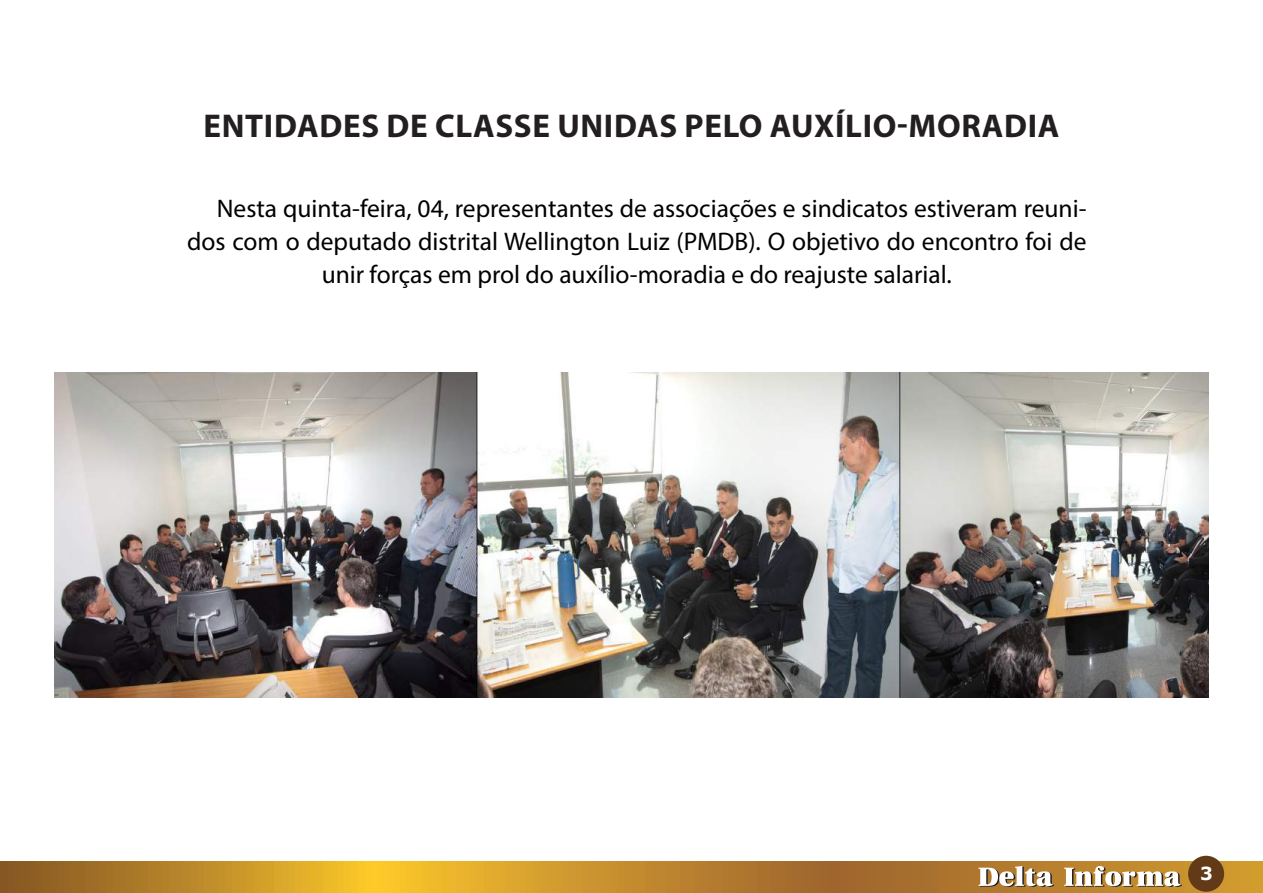
<style>
.page{position:relative;width:1263px;height:893px;background:#fff}
.page>*{position:absolute;margin:0;border:0;box-sizing:border-box;transform-origin:0 0}
.t1{font:700 33px "Myriad Pro";letter-spacing:.02em;color:#231f20}
.t2{font:25.5px "Myriad Pro";color:#000001}
.t3{font:700 18px "Verdana";color:#fff}
</style>
<div class="page">
<svg style="left:0;top:861px;width:1263px;height:32px;background:#c08a2b"></svg>
<svg style="left:978px;top:866px;width:76px;height:21px"></svg>
<svg style="left:1064px;top:866px;width:118px;height:21px"></svg>
<div style="left:1188px;top:856px;width:36px;height:36px;background:#633a18;border-radius:50%"></div>
<img style="left:54px;top:372px;width:1155px;height:325px">
<p class="t1" style="left:203px;top:105px;width:857px">ENTIDADES DE CLASSE UNIDAS PELO AUXÍLIO-MORADIA</p>
<p class="t2" style="left:217px;top:193px;width:871px">Nesta quinta-feira, 04, representantes de associações e sindicatos estiveram reuni-</p>
<p class="t2" style="left:187px;top:226px;width:901px">dos com o deputado distrital Wellington Luiz (PMDB). O objetivo do encontro foi de</p>
<p class="t2" style="left:322px;top:259px;width:632px">unir forças em prol do auxílio-moradia e do reajuste salarial.</p>
<p class="t3" style="left:1200px;top:861px;width:14px">3</p>
</div>
